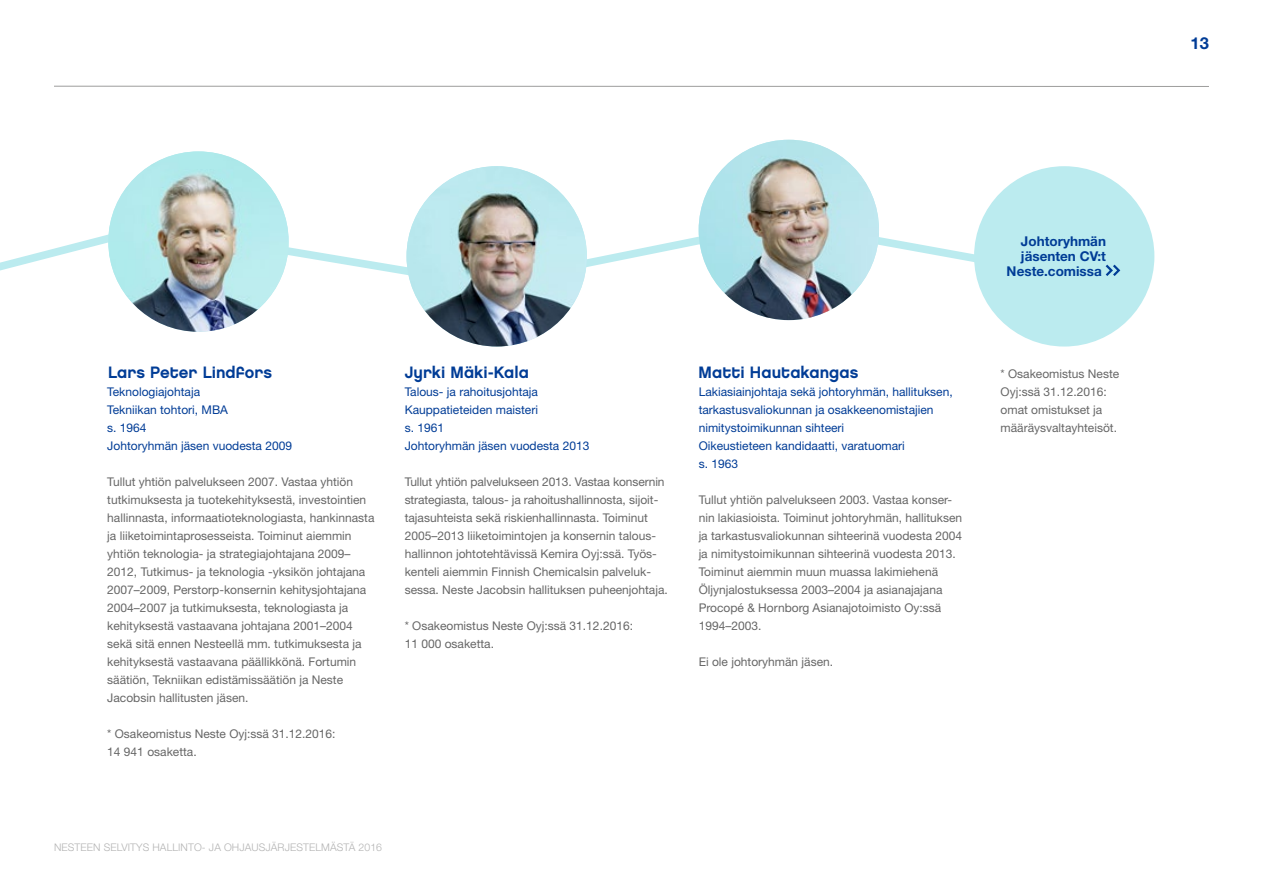
<style>
.page{position:relative;width:1263px;height:893px;background:#fff}
.page>*{position:absolute;margin:0;border:0;box-sizing:border-box;transform-origin:0 0}
.t1{font:16.5px "Chalet New York Nineteen Eighty";color:#003c96}
.t2{font:700 16.5px "Helvetica Neue LT Std";color:#003c96}
.t3{font:700 13.5px "Helvetica Neue LT Std";color:#003c96}
.t4{font:12px/18px "Helvetica Neue LT Std";color:#666}
.t5{font:12px/18px "Helvetica Neue LT Std";color:#003c96}
.t6{font:300 10.5px "Helvetica Neue LT Std";letter-spacing:.01em;color:#b3b3b3}
</style>
<div class="page">
<hr style="left:54px;top:86px;width:1155px;height:1px;background:#9d9d9c">
<svg style="left:0;top:231px;width:115px;height:45px"></svg>
<svg style="left:288px;top:216px;width:695px;height:76px"></svg>
<img style="left:108px;top:151px;width:181px;height:181px;border-radius:90px">
<img style="left:406px;top:166px;width:181px;height:181px;border-radius:90px">
<img style="left:699px;top:140px;width:180px;height:180px;border-radius:90px">
<div style="left:974px;top:166px;width:180px;height:181px;background:#bbebef;border-radius:50%"></div>
<svg style="left:1105px;top:264px;width:16px;height:12px"></svg>
<h1 class="t2" style="left:1190px;top:33px;width:20px">13</h1>
<h1 class="t1" style="left:108px;top:361px;width:166px">Lars Peter Lindfors</h1>
<h1 class="t1" style="left:405px;top:361px;width:126px">Jyrki Mäki-Kala</h1>
<h1 class="t1" style="left:699px;top:361px;width:161px">Matti Hautakangas</h1>
<p class="t5" style="left:107px;top:383px;width:186px">Teknologiajohtaja<br>Tekniikan tohtori, MBA<br>s. 1964<br>Johtoryhmän jäsen vuodesta 2009</p>
<p class="t4" style="left:107px;top:473px;width:269px">Tullut yhtiön palvelukseen 2007. Vastaa yhtiön tutkimuksesta ja tuotekehityksestä, investointien hallinnasta, informaatioteknologiasta, hankinnasta ja liiketoimintaprosesseista. Toiminut aiemmin yhtiön teknologia- ja strategiajohtajana 2009– 2012, Tutkimus- ja teknologia -yksikön johtajana 2007–2009, Perstorp-konsernin kehitysjohtajana 2004–2007 ja tutkimuksesta, teknologiasta ja kehityksestä vastaavana johtajana 2001–2004 sekä sitä ennen Nesteellä mm. tutkimuksesta ja kehityksestä vastaavana päällikkönä. Fortumin säätiön, Tekniikan edistämissäätiön ja Neste Jacobsin hallitusten jäsen.</p>
<p class="t4" style="left:107px;top:725px;width:230px">* Osakeomistus Neste Oyj:ssä 31.12.2016:<br>14 941 osaketta.</p>
<p class="t5" style="left:405px;top:383px;width:186px">Talous- ja rahoitusjohtaja<br>Kauppatieteiden maisteri<br>s. 1961<br>Johtoryhmän jäsen vuodesta 2013</p>
<p class="t4" style="left:405px;top:473px;width:265px">Tullut yhtiön palvelukseen 2013. Vastaa konsernin strategiasta, talous- ja rahoitushallinnosta, sijoit&shy;tajasuhteista sekä riskienhallinnasta. Toiminut 2005–2013 liiketoimintojen ja konsernin talous&shy;hallinnon johtotehtävissä Kemira Oyj:ssä. Työs&shy;kenteli aiemmin Finnish Chemicalsin palveluk&shy;sessa. Neste Jacobsin hallituksen puheenjohtaja.</p>
<p class="t4" style="left:405px;top:617px;width:230px">* Osakeomistus Neste Oyj:ssä 31.12.2016:<br>11 000 osaketta.</p>
<p class="t5" style="left:699px;top:383px;width:256px">Lakiasiainjohtaja sekä johtoryhmän, hallituksen, tarkastusvaliokunnan ja osakkeenomistajien nimitystoimikunnan sihteeri<br>Oikeustieteen kandidaatti, varatuomari<br>s. 1963</p>
<p class="t4" style="left:699px;top:491px;width:265px">Tullut yhtiön palvelukseen 2003. Vastaa konser&shy;nin lakiasioista. Toiminut johtoryhmän, hallituksen ja tarkastusvaliokunnan sihteerinä vuodesta 2004 ja nimitystoimikunnan sihteerinä vuodesta 2013.<br>Toiminut aiemmin muun muassa lakimiehenä Öljynjalostuksessa 2003–2004 ja asianajajana Procopé &amp; Hornborg Asianajotoimisto Oy:ssä 1994–2003.</p>
<p class="t4" style="left:699px;top:653px;width:136px">Ei ole johtoryhmän jäsen.</p>
<p class="t6" style="left:54px;top:840px;width:330px">NESTEEN SELVITYS HALLINTO- JA OHJAUSJÄRJESTELMÄSTÄ 2016</p>
<p class="t3" style="left:1021px;top:233px;width:87px">Johtoryhmän</p>
<p class="t3" style="left:1021px;top:248px;width:87px">jäsenten CV:t</p>
<p class="t3" style="left:1007px;top:263px;width:97px">Neste.comissa</p>
<p class="t4" style="left:1000px;top:365px;width:120px">* Osakeomistus Neste<br>Oyj:ssä 31.12.2016: omat omistukset ja määräysvaltayhteisöt.</p>
</div>
